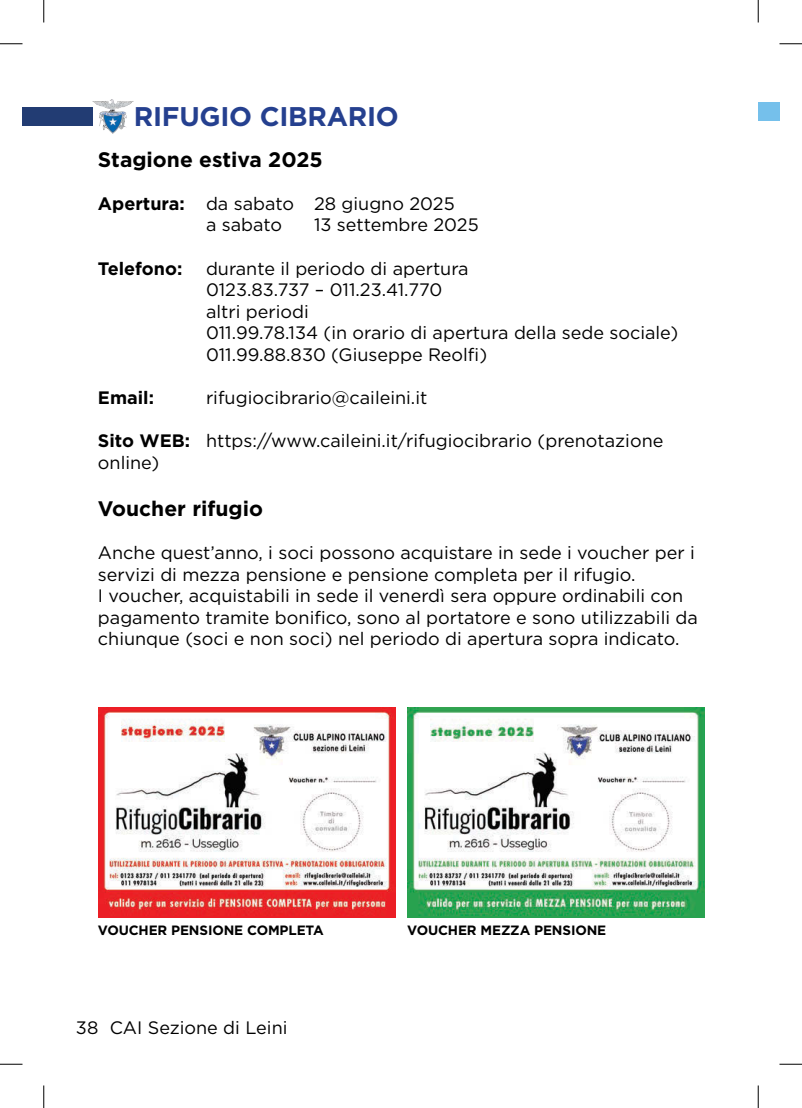
<style>
.page{position:relative;width:802px;height:1108px;background:#fff}
.page>*{position:absolute;margin:0;border:0;box-sizing:border-box;transform-origin:0 0}
.t1{font:700 27px "Gotham";letter-spacing:-.01em;color:#25408f}
.t2{font:700 21px "Gotham";color:#000}
.t3{font:18px/21.6px "Gotham";color:#000}
.t4{font:700 18px "Gotham";color:#000}
.t5{font:700 13.5px "Gotham";letter-spacing:-.01em;color:#000}
.s1{font-weight:700}
</style>
<div class="page">
<div style="left:22px;top:107px;width:71px;height:19px;background:#223c73"></div>
<img style="left:407px;top:708px;width:297px;height:209px">
<img style="left:98px;top:708px;width:297px;height:209px">
<img style="left:93px;top:100px;width:41px;height:33px">
<div style="left:758px;top:102px;width:21px;height:19px;background:#75c0eb"></div>
<svg style="left:0;top:44px;width:22px;height:1px"></svg>
<svg style="left:779px;top:44px;width:23px;height:1px"></svg>
<svg style="left:0;top:1064px;width:22px;height:1px"></svg>
<svg style="left:779px;top:1064px;width:23px;height:1px"></svg>
<svg style="left:44px;top:0;width:1px;height:22px"></svg>
<svg style="left:44px;top:1085px;width:1px;height:23px"></svg>
<svg style="left:758px;top:0;width:1px;height:22px"></svg>
<svg style="left:758px;top:1085px;width:1px;height:23px"></svg>
<h1 class="t1" style="left:134px;top:98px;width:266px">RIFUGIO CIBRARIO</h1>
<p class="t2" style="left:98px;top:145px;width:226px">Stagione estiva 2025</p>
<p class="t3" style="left:206px;top:192px;width:250px;text-indent:-108px"><span class="s1">Apertura:</span> da sabato 28 giugno 2025 a sabato</p>
<p class="t3" style="left:314px;top:214px;width:166px">13 settembre 2025</p>
<p class="t4" style="left:98px;top:256px;width:86px">Telefono:</p>
<p class="t3" style="left:206px;top:257px;width:474px">durante il periodo di apertura<br>0123.83.737 – 011.23.41.770<br>altri periodi<br>011.99.78.134 (in orario di apertura della sede sociale)<br>011.99.88.830 (Giuseppe Reolfi)</p>
<p class="t4" style="left:98px;top:386px;width:58px">Email:</p>
<p class="t3" style="left:206px;top:387px;width:223px">rifugiocibrario@caileini.it</p>
<p class="t3" style="left:98px;top:430px;width:567px"><span class="s1">Sito WEB:</span> https://www.caileini.it/rifugiocibrario (prenotazione online)</p>
<p class="t2" style="left:98px;top:494px;width:167px">Voucher rifugio</p>
<p class="t3" style="left:98px;top:541px;width:601px">Anche quest’anno, i soci possono acquistare in sede i voucher per i servizi di mezza pensione e pensione completa per il rifugio.<br>I voucher, acquistabili in sede il venerdì sera oppure ordinabili con pagamento tramite bonifico, sono al portatore e sono utilizzabili da chiunque (soci e non soci) nel periodo di apertura sopra indicato.</p>
<p class="t5" style="left:98px;top:921px;width:227px">VOUCHER PENSIONE COMPLETA</p>
<p class="t5" style="left:407px;top:921px;width:200px">VOUCHER MEZZA PENSIONE</p>
<p class="t3" style="left:76px;top:1016px;width:213px">38 CAI Sezione di Leini</p>
</div>
